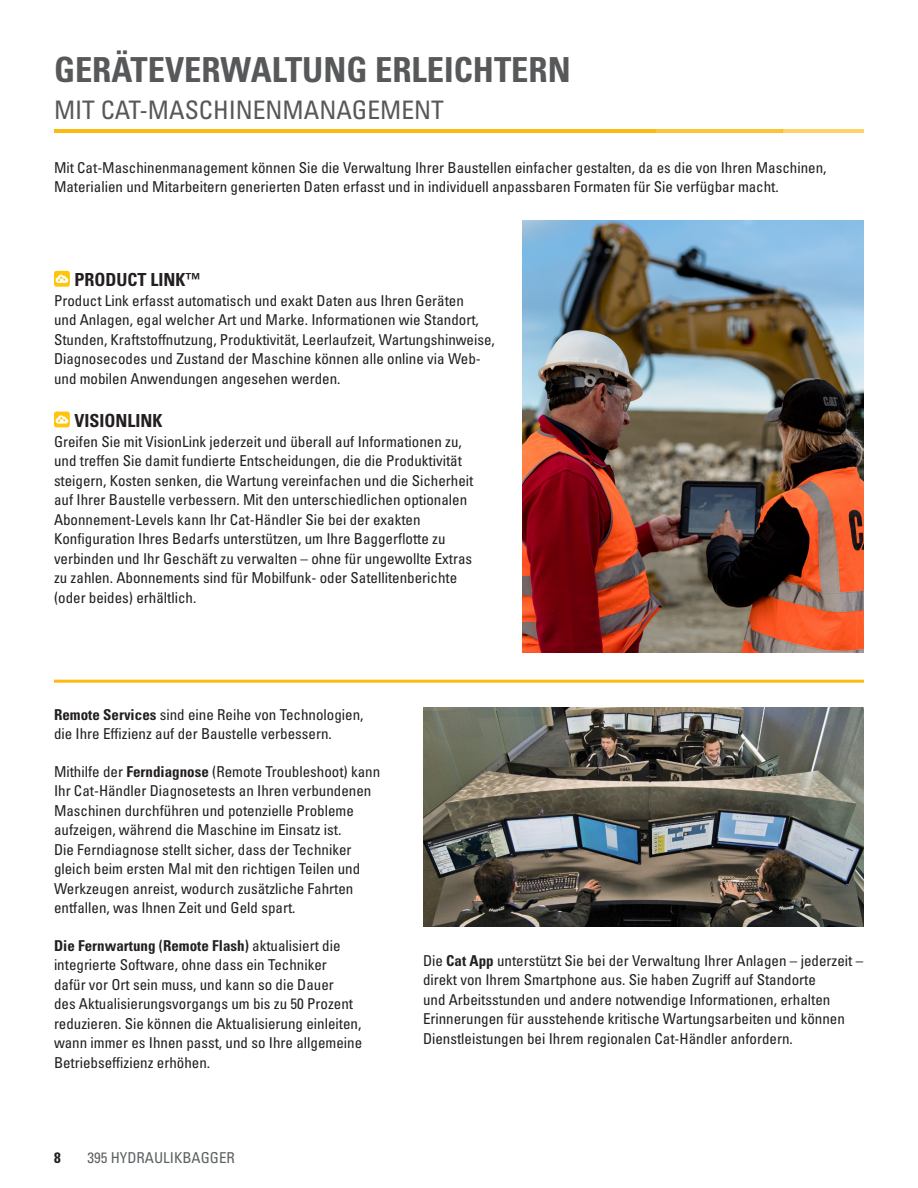
<style>
.page{position:relative;width:918px;height:1188px;background:#fff}
.page>*{position:absolute;margin:0;border:0;box-sizing:border-box;transform-origin:0 0}
.Headline_medium_gray{font:34.5px "Univers LTCYR 67 Bold Cond";color:#57585a}
.Headline_small_gray{font:condensed 25.5px "Univers LTCYR 57";color:#57585a}
.Headline_small_black{font:18px "Univers LTCYR 67 Bold Cond";color:#231f20}
.Body_copy{font:18px "Univers LTCYR 67 Bold Cond";color:#231f20}
.Body_copy_with_12pts{font:condensed 15px/19.5px "Univers LTCYR 57";color:#231f20}
.Body_copy-2{font:condensed 15px/19.5px "Univers LTCYR 57";color:#231f20}
.t1{font:condensed 15px "Univers LTCYR 57";color:#5d6163}
.t2{font:15px "Univers LTCYR 67 Bold Cond";color:#231f20}
.s1{font-family:"Univers LTCYR 67 Bold Cond";font-stretch:normal}
</style>
<div class="page">
<svg style="left:54px;top:271px;width:16px;height:16px"></svg>
<svg style="left:54px;top:412px;width:16px;height:15px"></svg>
<img style="left:522px;top:220px;width:342px;height:432px">
<img style="left:423px;top:708px;width:441px;height:219px">
<hr style="left:54px;top:129px;width:601px;height:4px;background:#fcba13">
<hr style="left:654px;top:129px;width:128px;height:4px;background:#fcc437">
<hr style="left:782px;top:129px;width:82px;height:4px;background:#fdd266">
<hr style="left:54px;top:680px;width:810px;height:3px;background:#fcba13">
<p class="Headline_medium_gray" style="left:54px;top:48px;width:518px">GERÄTEVERWALTUNG ERLEICHTERN</p>
<p class="Headline_small_gray" style="left:54px;top:94px;width:392px">MIT CAT-MASCHINENMANAGEMENT</p>
<p class="Body_copy-2" style="left:54px;top:157px;width:774px">Mit Cat-Maschinenmanagement können Sie die Verwaltung Ihrer Baustellen einfacher gestalten, da es die von Ihren Maschinen,<br>Materialien und Mitarbeitern generierten Daten erfasst und in individuell anpassbaren Formaten für Sie verfügbar macht.</p>
<p class="Headline_small_black" style="left:74px;top:269px;width:128px">PRODUCT LINK™</p>
<p class="Body_copy-2" style="left:54px;top:290px;width:442px">Product Link erfasst automatisch und exakt Daten aus Ihren Geräten<br>und Anlagen, egal welcher Art und Marke. Informationen wie Standort, Stunden, Kraftstoffnutzung, Produktivität, Leerlaufzeit, Wartungshinweise, Diagnosecodes und Zustand der Maschine können alle online via Web&shy;und mobilen Anwendungen angesehen werden.</p>
<p class="Body_copy" style="left:74px;top:410px;width:90px">VISIONLINK</p>
<p class="Body_copy-2" style="left:54px;top:431px;width:421px">Greifen Sie mit VisionLink jederzeit und überall auf Informationen zu, und treffen Sie damit fundierte Entscheidungen, die die Produktivität steigern, Kosten senken, die Wartung vereinfachen und die Sicherheit auf Ihrer Baustelle verbessern. Mit den unterschiedlichen optionalen Abonnement-Levels kann Ihr Cat-Händler Sie bei der exakten Konfiguration Ihres Bedarfs unterstützen, um Ihre Baggerflotte zu verbinden und Ihr Geschäft zu verwalten – ohne für ungewollte Extras zu zahlen. Abonnements sind für Mobilfunk- oder Satellitenberichte (oder beides) erhältlich.</p>
<p class="Body_copy_with_12pts" style="left:54px;top:705px;width:311px"><span class="s1">Remote Services</span> sind eine Reihe von Technologien, die Ihre Effizienz auf der Baustelle verbessern.</p>
<p class="Body_copy_with_12pts" style="left:54px;top:762px;width:328px">Mithilfe der <span class="s1">Ferndiagnose</span> (Remote Troubleshoot) kann Ihr Cat-Händler Diagnosetests an Ihren verbundenen Maschinen durchführen und potenzielle Probleme aufzeigen, während die Maschine im Einsatz ist.<br>Die Ferndiagnose stellt sicher, dass der Techniker gleich beim ersten Mal mit den richtigen Teilen und Werkzeugen anreist, wodurch zusätzliche Fahrten entfallen, was Ihnen Zeit und Geld spart.</p>
<p class="Body_copy_with_12pts" style="left:54px;top:936px;width:310px"><span class="s1">Die Fernwartung (Remote Flash)</span> aktualisiert die integrierte Software, ohne dass ein Techniker dafür vor Ort sein muss, und kann so die Dauer<br>des Aktualisierungsvorgangs um bis zu 50 Prozent reduzieren. Sie können die Aktualisierung einleiten, wann immer es Ihnen passt, und so Ihre allgemeine Betriebseffizienz erhöhen.</p>
<p class="t2" style="left:54px;top:1148px;width:8px">8</p>
<p class="t1" style="left:87px;top:1148px;width:149px">395 HYDRAULIKBAGGER</p>
<p class="Body_copy_with_12pts" style="left:423px;top:951px;width:442px">Die <span class="s1">Cat App</span> unterstützt Sie bei der Verwaltung Ihrer Anlagen – jederzeit – direkt von Ihrem Smartphone aus. Sie haben Zugriff auf Standorte<br>und Arbeitsstunden und andere notwendige Informationen, erhalten Erinnerungen für ausstehende kritische Wartungsarbeiten und können Dienstleistungen bei Ihrem regionalen Cat-Händler anfordern.</p>
</div>
